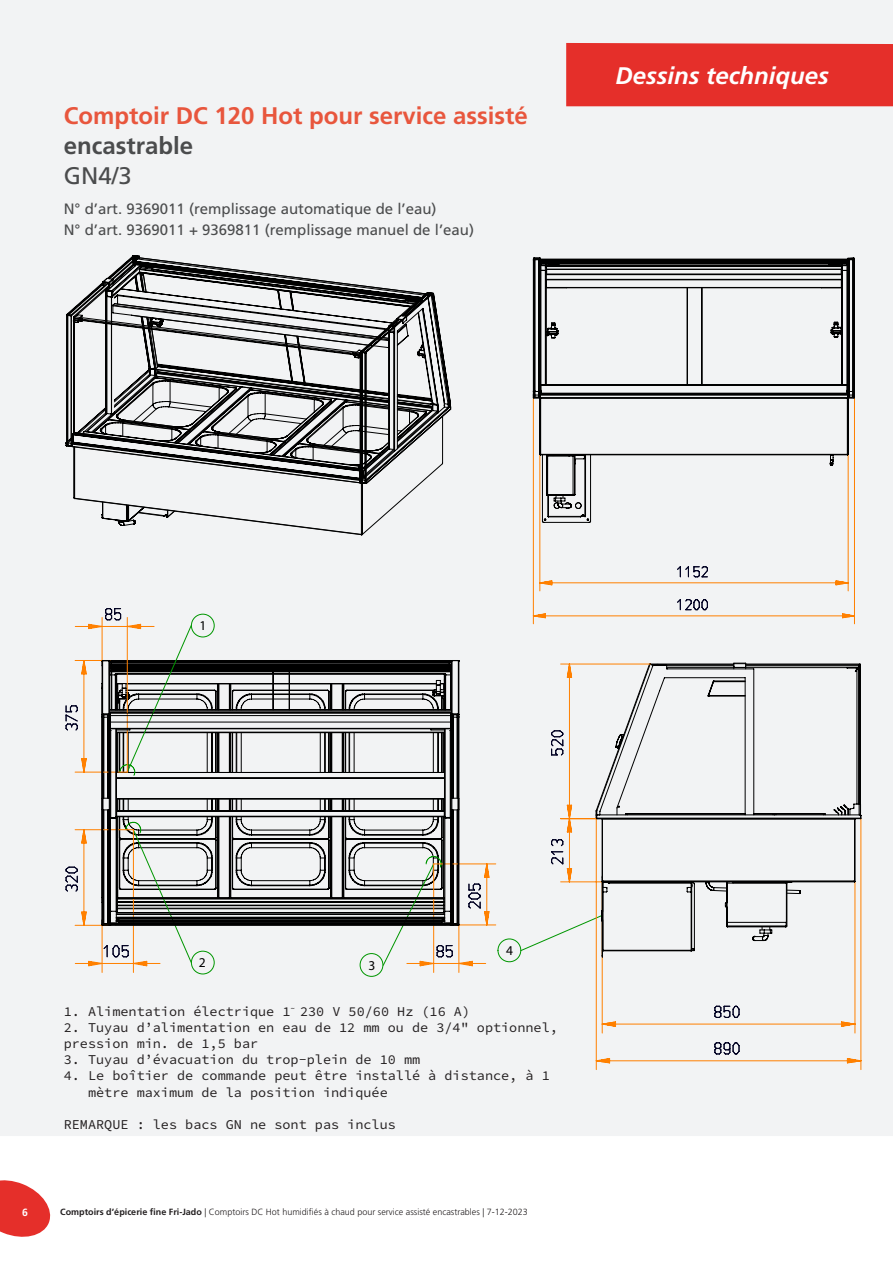
<style>
.page{position:relative;width:893px;height:1263px;background:#fff}
.page>*{position:absolute;margin:0;border:0;box-sizing:border-box;transform-origin:0 0}
.Productnaam{font:700 24px "Frutiger LT Std";color:#e8563d}
.Pagina_soort{font:italic 700 24px "Frutiger LT Std";color:#fff}
.Productnaam-2{font:700 24px/30px "Frutiger LT Std";color:#4b4c4d}
.Artikelnummer{font:15px "Frutiger LT Std";color:#4b4c4d}
.t1{font:13.5px/16.2px "Source Code Variable";color:#231f20}
.t2{font:13.5px "Myriad Pro";color:#000}
.t3{font:700 10.5px "Frutiger LT Std";color:#fff}
.t4{font:300 9px "Frutiger LT Std";color:#231f20}
.s1{font-weight:400}
.s2{font-weight:700}
</style>
<div class="page">
<svg style="left:0;top:1180px;width:51px;height:57px"></svg>
<div style="left:0;top:0;width:893px;height:1136px;background:#f2f3f4"></div>
<svg style="left:102px;top:484px;width:349px;height:51px"></svg>
<svg style="left:65px;top:281px;width:298px;height:237px"></svg>
<svg style="left:72px;top:257px;width:379px;height:227px"></svg>
<div style="left:533px;top:518px;width:322px;height:106px;background:#f2f3f4"></div>
<svg style="left:532px;top:257px;width:323px;height:261px"></svg>
<svg style="left:677px;top:566px;width:31px;height:45px"></svg>
<svg style="left:75px;top:617px;width:421px;height:356px"></svg>
<svg style="left:65px;top:608px;width:416px;height:350px"></svg>
<div style="left:191px;top:614px;width:23px;height:23px;border:1px solid #009600;border-radius:50%"></div>
<div style="left:191px;top:951px;width:23px;height:23px;border:1px solid #009600;border-radius:50%"></div>
<div style="left:360px;top:953px;width:23px;height:24px;border:1px solid #009600;border-radius:50%"></div>
<svg style="left:560px;top:958px;width:301px;height:112px"></svg>
<div style="left:520px;top:662px;width:342px;height:290px;background:#f2f3f4"></div>
<svg style="left:601px;top:664px;width:260px;height:294px"></svg>
<svg style="left:551px;top:730px;width:189px;height:325px"></svg>
<div style="left:498px;top:939px;width:23px;height:23px;border:1px solid #009600;border-radius:50%"></div>
<div style="left:566px;top:43px;width:327px;height:63px;background:#e52f2a"></div>
<p class="Productnaam" style="left:64px;top:102px;width:466px">Comptoir DC 120 Hot pour service assisté</p>
<p class="Productnaam-2" style="left:64px;top:131px;width:131px">encastrable<br><span class="s1">GN4/3</span></p>
<p class="Artikelnummer" style="left:64px;top:200px;width:374px">N° d’art. 9369011 (remplissage automatique de l’eau)</p>
<p class="Artikelnummer" style="left:64px;top:221px;width:412px">N° d’art. 9369011 + 9369811 (remplissage manuel de l’eau)</p>
<p class="Pagina_soort" style="left:615px;top:61px;width:215px">Dessins techniques</p>
<p class="t2" style="left:199px;top:617px;width:8px">1</p>
<p class="t2" style="left:199px;top:954px;width:8px">2</p>
<p class="t2" style="left:368px;top:957px;width:8px">3</p>
<p class="t2" style="left:506px;top:942px;width:8px">4</p>
<p class="t1" style="left:64px;top:1003px;width:408px">1. Alimentation électrique 1<sup>~</sup> 230 V 50/60 Hz (16 A)</p>
<p class="t1" style="left:64px;top:1019px;width:496px">2. Tuyau d’alimentation en eau de 12 mm ou de 3/4" optionnel, pression min. de 1,5 bar</p>
<p class="t1" style="left:64px;top:1052px;width:358px">3. Tuyau d’évacuation du trop-plein de 10 mm</p>
<p class="t1" style="left:88px;top:1068px;width:463px;text-indent:-24px">4. Le boîtier de commande peut être installé à distance, à 1 mètre maximum de la position indiquée</p>
<p class="t1" style="left:64px;top:1117px;width:334px">REMARQUE : les bacs GN ne sont pas inclus</p>
<p class="t3" style="left:22px;top:1206px;width:7px">6</p>
<p class="t4" style="left:60px;top:1207px;width:469px"><span class="s2">Comptoirs d’épicerie fine Fri-Jado</span> | Comptoirs DC Hot humidifiés à chaud pour service assisté encastrables | 7-12-2023</p>
</div>
